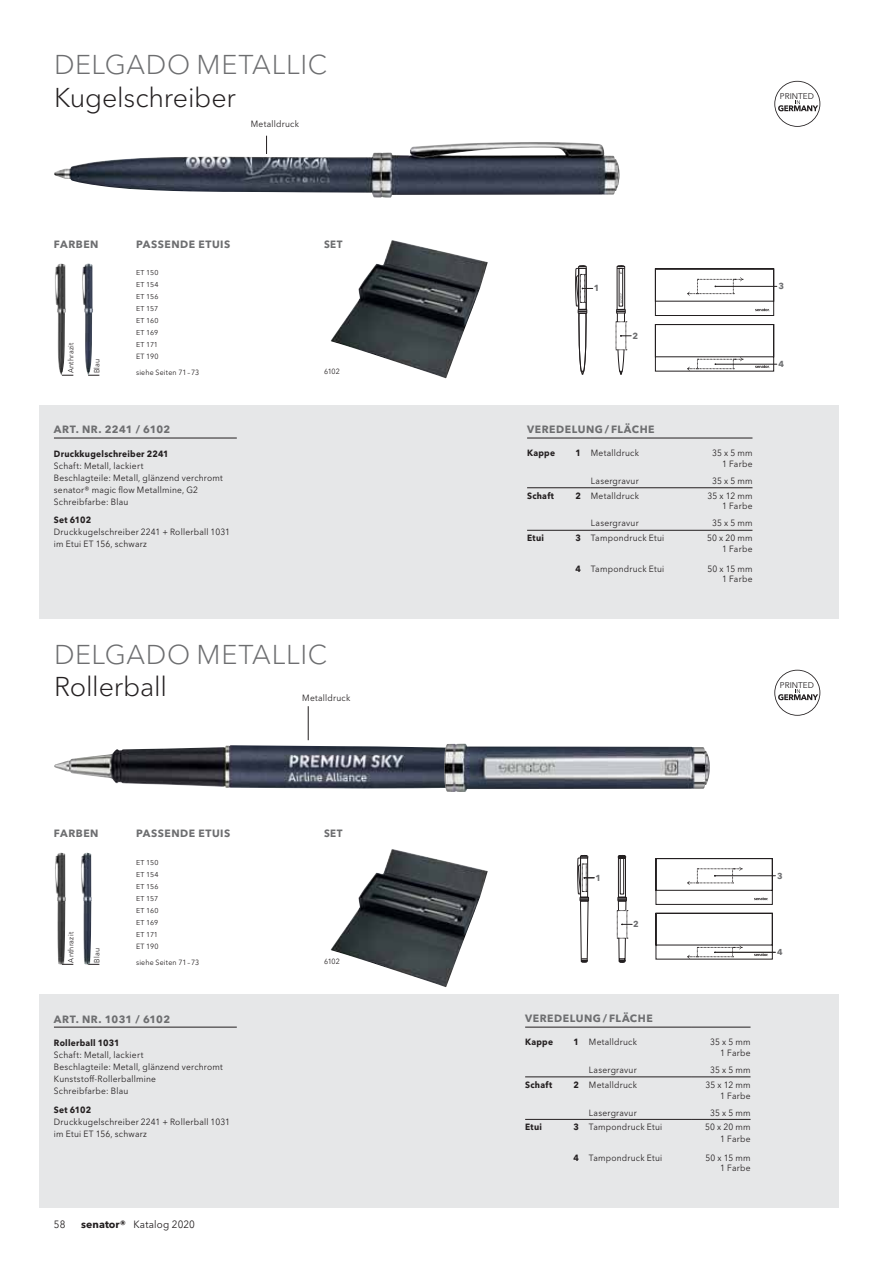
<style>
.page{position:relative;width:893px;height:1263px;background:#fff}
.page>*{position:absolute;margin:0;border:0;box-sizing:border-box;transform-origin:0 0}
.t1{font:300 27px "Avenir Next W1 G";letter-spacing:.025em;color:#6d6e70}
.t2{font:300 27px "Avenir Next W1 G";letter-spacing:-.005em;color:#231f20}
.t3{font:700 10.5px "Avenir Next W1 G";letter-spacing:.05em;color:#6d6e70}
.t4{font:10.5px "Avenir Next W1 G";letter-spacing:.02em;color:#231f20;scale:.94 1}
.t5{font:700 10.5px "Avenir Next W1 G";letter-spacing:.03em;color:#6d6e70}
.t6{font:700 10.5px "Avenir Next W1 G";letter-spacing:.05em;color:#6d6e70;scale:.94 1}
.t7{font:9px/12px "Avenir Next W1 G";letter-spacing:.025em;color:#231f20;text-align:right;scale:.94 1}
.t8{font:700 9px "Avenir Next W1 G";letter-spacing:.03em;color:#231f20;scale:.94 1}
.t9{font:700 8.85px "Avenir Next W1 G";color:#6d6e70}
.t10{font:700 8.7px "Avenir Next W1 G";color:#6d6e70}
.t11{font:700 8.55px "Avenir Next W1 G";color:#6d6e70}
.t12{font:8.25px "Avenir Next W1 G";color:#231f20}
.t13{font:7.5px/16.2px "Avenir Next W1 G";letter-spacing:.025em;color:#231f20;scale:.94 1}
.t14{font:7.05px/12px "Avenir Next W1 G";letter-spacing:.015em;color:#231f20;text-align:justify}
.s1{font-weight:700}
</style>
<div class="page">
<div style="left:39px;top:994px;width:800px;height:214px;background:#e6e7e8"></div>
<div style="left:39px;top:405px;width:800px;height:214px;background:#e6e7e8"></div>
<img style="left:55px;top:853px;width:11px;height:111px">
<img style="left:54px;top:142px;width:565px;height:56px">
<img style="left:82px;top:264px;width:11px;height:111px">
<img style="left:54px;top:745px;width:390px;height:44px">
<img style="left:444px;top:744px;width:266px;height:48px">
<img style="left:81px;top:853px;width:11px;height:111px">
<img style="left:331px;top:240px;width:157px;height:138px">
<img style="left:331px;top:849px;width:157px;height:138px">
<img style="left:55px;top:264px;width:11px;height:111px">
<hr style="left:308px;top:706px;width:1px;height:34px;background:#231f20">
<hr style="left:715px;top:364px;width:62px;height:1px;background:#231f20">
<hr style="left:715px;top:286px;width:62px;height:1px;background:#231f20">
<svg style="left:655px;top:269px;width:119px;height:47px"></svg>
<svg style="left:655px;top:324px;width:119px;height:47px"></svg>
<svg style="left:575px;top:265px;width:18px;height:110px"></svg>
<svg style="left:616px;top:265px;width:15px;height:110px"></svg>
<hr style="left:715px;top:952px;width:60px;height:1px;background:#231f20">
<hr style="left:715px;top:875px;width:60px;height:1px;background:#231f20">
<svg style="left:656px;top:858px;width:117px;height:47px"></svg>
<svg style="left:656px;top:913px;width:117px;height:46px"></svg>
<svg style="left:577px;top:855px;width:17px;height:107px"></svg>
<svg style="left:617px;top:855px;width:15px;height:107px"></svg>
<hr style="left:527px;top:438px;width:64px;height:1px;background:#231f20">
<hr style="left:591px;top:438px;width:161px;height:1px;background:#231f20">
<hr style="left:527px;top:488px;width:64px;height:1px;background:#231f20">
<hr style="left:591px;top:488px;width:161px;height:1px;background:#231f20">
<hr style="left:527px;top:530px;width:64px;height:1px;background:#231f20">
<hr style="left:591px;top:530px;width:161px;height:1px;background:#231f20">
<hr style="left:54px;top:438px;width:183px;height:1px;background:#231f20">
<hr style="left:525px;top:1027px;width:166px;height:1px;background:#231f20">
<hr style="left:691px;top:1027px;width:59px;height:1px;background:#231f20">
<hr style="left:525px;top:1077px;width:166px;height:1px;background:#231f20">
<hr style="left:691px;top:1077px;width:59px;height:1px;background:#231f20">
<hr style="left:525px;top:1119px;width:166px;height:1px;background:#231f20">
<hr style="left:691px;top:1119px;width:59px;height:1px;background:#231f20">
<hr style="left:54px;top:1027px;width:183px;height:1px;background:#231f20">
<svg style="left:774px;top:670px;width:46px;height:46px"></svg>
<svg style="left:774px;top:81px;width:46px;height:46px"></svg>
<svg style="left:266px;top:136px;width:1px;height:18px"></svg>
<h1 class="t1" style="left:54px;top:54px;width:275px">DELGADO METALLIC</h1>
<h1 class="t2" style="left:54px;top:86px;width:183px">Kugelschreiber</h1>
<p class="t7" style="left:251px;top:118px;width:53px">Metalldruck</p>
<p class="t3" style="left:54px;top:240px;width:46px">FARBEN</p>
<p class="t6" style="left:324px;top:240px;width:21px">SET</p>
<p class="t3" style="left:136px;top:240px;width:96px">PASSENDE ETUIS</p>
<p class="t13" style="left:63px;top:373px;width:34px;rotate:-90deg">Anthrazit</p>
<p class="t13" style="left:89px;top:373px;width:17px;rotate:-90deg">Blau</p>
<p class="t14" style="left:136px;top:267px;width:24px">ET 150<br>ET 154<br>ET 156<br>ET 157<br>ET 160<br>ET 169<br>ET 171</p>
<p class="t13" style="left:136px;top:349px;width:69px">ET 190<br>siehe Seiten 71 – 73</p>
<p class="t3" style="left:54px;top:425px;width:118px">ART. NR. 2241 / 6102</p>
<p class="t8" style="left:54px;top:450px;width:124px">Druckkugelschreiber 2241</p>
<p class="t7" style="left:54px;top:461px;width:181px;text-align:left">Schaft: Metall, lackiert<br>Beschlagteile: Metall, glänzend verchromt senator® magic flow Metallmine, G2<br>Schreibfarbe: Blau</p>
<p class="t8" style="left:54px;top:516px;width:41px">Set 6102</p>
<p class="t7" style="left:54px;top:527px;width:189px;text-align:left">Druckkugelschreiber 2241 + Rollerball 1031 im Etui ET 156, schwarz</p>
<p class="t13" style="left:324px;top:364px;width:18px">6102</p>
<h1 class="t1" style="left:54px;top:643px;width:275px">DELGADO METALLIC</h1>
<h1 class="t2" style="left:54px;top:675px;width:115px">Rollerball</h1>
<p class="t7" style="left:302px;top:693px;width:53px">Metalldruck</p>
<p class="t3" style="left:54px;top:829px;width:46px">FARBEN</p>
<p class="t13" style="left:63px;top:963px;width:34px;rotate:-90deg">Anthrazit</p>
<p class="t13" style="left:89px;top:963px;width:17px;rotate:-90deg">Blau</p>
<p class="t3" style="left:136px;top:829px;width:96px">PASSENDE ETUIS</p>
<p class="t14" style="left:136px;top:857px;width:24px">ET 150<br>ET 154<br>ET 156<br>ET 157<br>ET 160<br>ET 169<br>ET 171</p>
<p class="t13" style="left:136px;top:939px;width:69px">ET 190<br>siehe Seiten 71 – 73</p>
<p class="t5" style="left:54px;top:1014px;width:118px">ART. NR. 1031 / 6102</p>
<p class="t8" style="left:54px;top:1039px;width:71px">Rollerball 1031</p>
<p class="t7" style="left:54px;top:1050px;width:181px;text-align:left">Schaft: Metall, lackiert<br>Beschlagteile: Metall, glänzend verchromt<br>Kunststoff-Rollerballmine<br>Schreibfarbe: Blau</p>
<p class="t8" style="left:54px;top:1106px;width:41px">Set 6102</p>
<p class="t7" style="left:54px;top:1116px;width:189px;text-align:left">Druckkugelschreiber 2241 + Rollerball 1031 im Etui ET 156, schwarz</p>
<p class="t4" style="left:54px;top:1220px;width:14px">58</p>
<p class="t4" style="left:81px;top:1220px;width:123px"><span class="s1">senator®</span> Katalog 2020</p>
<p class="t6" style="left:324px;top:829px;width:21px">SET</p>
<p class="t13" style="left:324px;top:954px;width:18px">6102</p>
<p class="t12" style="left:780px;top:93px;width:36px">PRINTED</p>
<p class="t9" style="left:594px;top:284px;width:7px">1</p>
<p class="t9" style="left:632px;top:332px;width:7px">2</p>
<p class="t3" style="left:527px;top:425px;width:129px">VEREDELUNG / FLÄCHE</p>
<p class="t8" style="left:527px;top:449px;width:31px">Kappe</p>
<p class="t7" style="left:575px;top:448px;width:69px"><span class="s1">1</span> Metalldruck</p>
<p class="t7" style="left:712px;top:449px;width:44px;line-height:10.6px">35 x 5 mm<br>1 Farbe</p>
<p class="t7" style="left:591px;top:476px;width:52px">Lasergravur</p>
<p class="t7" style="left:712px;top:476px;width:44px">35 x 5 mm</p>
<p class="t8" style="left:527px;top:492px;width:30px">Schaft</p>
<p class="t7" style="left:575px;top:490px;width:69px"><span class="s1">2</span> Metalldruck</p>
<p class="t7" style="left:707px;top:491px;width:49px;line-height:10.6px">35 x 12 mm<br>1 Farbe</p>
<p class="t7" style="left:591px;top:518px;width:52px">Lasergravur</p>
<p class="t7" style="left:712px;top:518px;width:44px">35 x 5 mm</p>
<p class="t8" style="left:527px;top:534px;width:19px">Etui</p>
<p class="t7" style="left:575px;top:533px;width:96px"><span class="s1">3</span> Tampondruck Etui</p>
<p class="t7" style="left:707px;top:533px;width:50px;line-height:11.1px">50 x 20 mm<br>1 Farbe</p>
<p class="t7" style="left:575px;top:563px;width:96px"><span class="s1">4</span> Tampondruck Etui</p>
<p class="t7" style="left:707px;top:564px;width:49px;line-height:10.6px">50 x 15 mm<br>1 Farbe</p>
<p class="t10" style="left:778px;top:282px;width:7px">3</p>
<p class="t10" style="left:778px;top:360px;width:7px">4</p>
<p class="t12" style="left:780px;top:682px;width:36px">PRINTED</p>
<p class="t10" style="left:595px;top:874px;width:7px">1</p>
<p class="t10" style="left:633px;top:920px;width:7px">2</p>
<p class="t3" style="left:525px;top:1014px;width:129px">VEREDELUNG / FLÄCHE</p>
<p class="t8" style="left:525px;top:1038px;width:31px">Kappe</p>
<p class="t7" style="left:573px;top:1037px;width:69px"><span class="s1">1</span> Metalldruck</p>
<p class="t7" style="left:710px;top:1038px;width:44px;line-height:10.6px">35 x 5 mm<br>1 Farbe</p>
<p class="t7" style="left:589px;top:1065px;width:52px">Lasergravur</p>
<p class="t7" style="left:710px;top:1065px;width:44px">35 x 5 mm</p>
<p class="t8" style="left:525px;top:1081px;width:30px">Schaft</p>
<p class="t7" style="left:573px;top:1080px;width:69px"><span class="s1">2</span> Metalldruck</p>
<p class="t7" style="left:705px;top:1080px;width:49px;line-height:10.6px">35 x 12 mm<br>1 Farbe</p>
<p class="t7" style="left:589px;top:1107px;width:52px">Lasergravur</p>
<p class="t7" style="left:710px;top:1107px;width:44px">35 x 5 mm</p>
<p class="t8" style="left:525px;top:1123px;width:19px">Etui</p>
<p class="t7" style="left:573px;top:1122px;width:96px"><span class="s1">3</span> Tampondruck Etui</p>
<p class="t7" style="left:705px;top:1122px;width:50px;line-height:11.1px">50 x 20 mm<br>1 Farbe</p>
<p class="t7" style="left:573px;top:1152px;width:96px"><span class="s1">4</span> Tampondruck Etui</p>
<p class="t7" style="left:705px;top:1153px;width:49px;line-height:10.6px">50 x 15 mm<br>1 Farbe</p>
<p class="t11" style="left:777px;top:872px;width:7px">3</p>
<p class="t11" style="left:777px;top:948px;width:7px">4</p>
</div>
